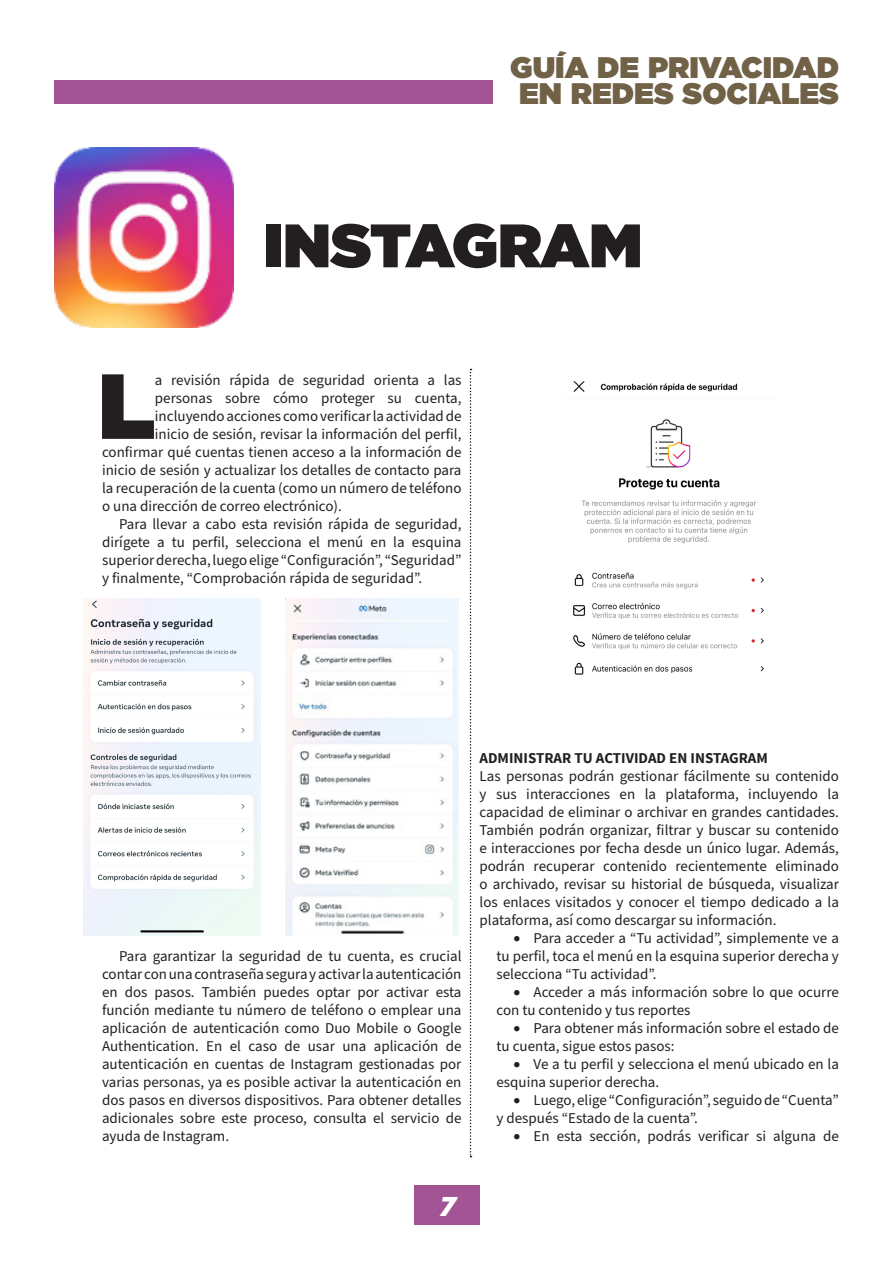
<style>
.page{position:relative;width:893px;height:1263px;background:#fff}
.page>*{position:absolute;margin:0;border:0;box-sizing:border-box;transform-origin:0 0}
.t1{font:900 92.1px "Gotham";color:#231f20}
.t2{font:900 61.2px "Gotham";letter-spacing:-.015em;color:#231f20}
.t3{font:900 29.7px/26.5px "Gotham";color:#706147}
.t4{font:italic 900 27px "Zona Pro";color:#fff}
.t5{font:15px/18px "Source Sans Pro";color:#231f20;text-align:justify}
.Heading_3{font:700 15px "Source Sans Pro";color:#231f20}
</style>
<div class="page">
<div style="left:414px;top:1185px;width:65px;height:40px;background:#a35494"></div>
<div style="left:54px;top:80px;width:438px;height:24px;background:#a35494"></div>
<img style="left:54px;top:148px;width:180px;height:180px">
<img style="left:83px;top:599px;width:177px;height:336px">
<img style="left:285px;top:599px;width:173px;height:336px">
<img style="left:573px;top:381px;width:191px;height:294px">
<svg style="left:470px;top:369px;width:1px;height:788px"></svg>
<h3 class="t3" style="left:510px;top:53px;width:330px">GUÍA DE PRIVACIDAD<br>EN REDES SOCIALES</h3>
<p class="t2" style="left:264px;top:202px;width:380px">INSTAGRAM</p>
<p class="t1" style="left:98px;top:340px;width:58px">L</p>
<p class="t5" style="left:155px;top:371px;width:308px">a revisión rápida de seguridad orienta a las</p>
<p class="t5" style="left:155px;top:389px;width:308px">personas sobre cómo proteger su cuenta,</p>
<p class="t5" style="left:155px;top:407px;width:308px">incluyendo acciones como verificar la actividad de</p>
<p class="t5" style="left:155px;top:425px;width:308px">inicio de sesión, revisar la información del perfil,</p>
<p class="t5" style="left:102px;top:443px;width:361px">confirmar qué cuentas tienen acceso a la información de</p>
<p class="t5" style="left:102px;top:461px;width:361px">inicio de sesión y actualizar los detalles de contacto para</p>
<p class="t5" style="left:102px;top:479px;width:361px">la recuperación de la cuenta (como un número de teléfono</p>
<p class="t5" style="left:102px;top:497px;width:241px">o una dirección de correo electrónico).</p>
<p class="t5" style="left:102px;top:515px;width:361px;text-indent:17px">Para llevar a cabo esta revisión rápida de seguridad, dirígete a tu perfil, selecciona el menú en la esquina superior derecha, luego elige “Configuración”, “Seguridad” y finalmente, “Comprobación rápida de seguridad”.</p>
<p class="t5" style="left:102px;top:947px;width:361px;text-indent:17px">Para garantizar la seguridad de tu cuenta, es crucial contar con una contraseña segura y activar la autenticación en dos pasos. También puedes optar por activar esta función mediante tu número de teléfono o emplear una aplicación de autenticación como Duo Mobile o Google Authentication. En el caso de usar una aplicación de autenticación en cuentas de Instagram gestionadas por varias personas, ya es posible activar la autenticación en dos pasos en diversos dispositivos. Para obtener detalles adicionales sobre este proceso, consulta el servicio de ayuda de Instagram.</p>
<p class="Heading_3" style="left:479px;top:748px;width:290px">ADMINISTRAR TU ACTIVIDAD EN INSTAGRAM</p>
<p class="t5" style="left:479px;top:767px;width:361px">Las personas podrán gestionar fácilmente su contenido y sus interacciones en la plataforma, incluyendo la capacidad de eliminar o archivar en grandes cantidades.<br>También podrán organizar, filtrar y buscar su contenido e interacciones por fecha desde un único lugar. Además, podrán recuperar contenido recientemente eliminado o archivado, revisar su historial de búsqueda, visualizar los enlaces visitados y conocer el tiempo dedicado a la plataforma, así como descargar su información.</p>
<p class="t5" style="left:496px;top:929px;width:344px;text-indent:17px">• Para acceder a “Tu actividad”, simplemente ve a tu perfil, toca el menú en la esquina superior derecha y selecciona “Tu actividad”.</p>
<p class="t5" style="left:496px;top:983px;width:344px;text-indent:17px">• Acceder a más información sobre lo que ocurre con tu contenido y tus reportes</p>
<p class="t5" style="left:496px;top:1019px;width:344px;text-indent:17px">• Para obtener más información sobre el estado de tu cuenta, sigue estos pasos:</p>
<p class="t5" style="left:496px;top:1055px;width:344px;text-indent:17px">• Ve a tu perfil y selecciona el menú ubicado en la esquina superior derecha.</p>
<p class="t5" style="left:496px;top:1091px;width:344px;text-indent:17px">• Luego, elige “Configuración”, seguido de “Cuenta” y después “Estado de la cuenta”.</p>
<p class="t5" style="left:513px;top:1127px;width:327px">• En esta sección, podrás verificar si alguna de</p>
<h3 class="t4" style="left:438px;top:1188px;width:18px">7</h3>
</div>
